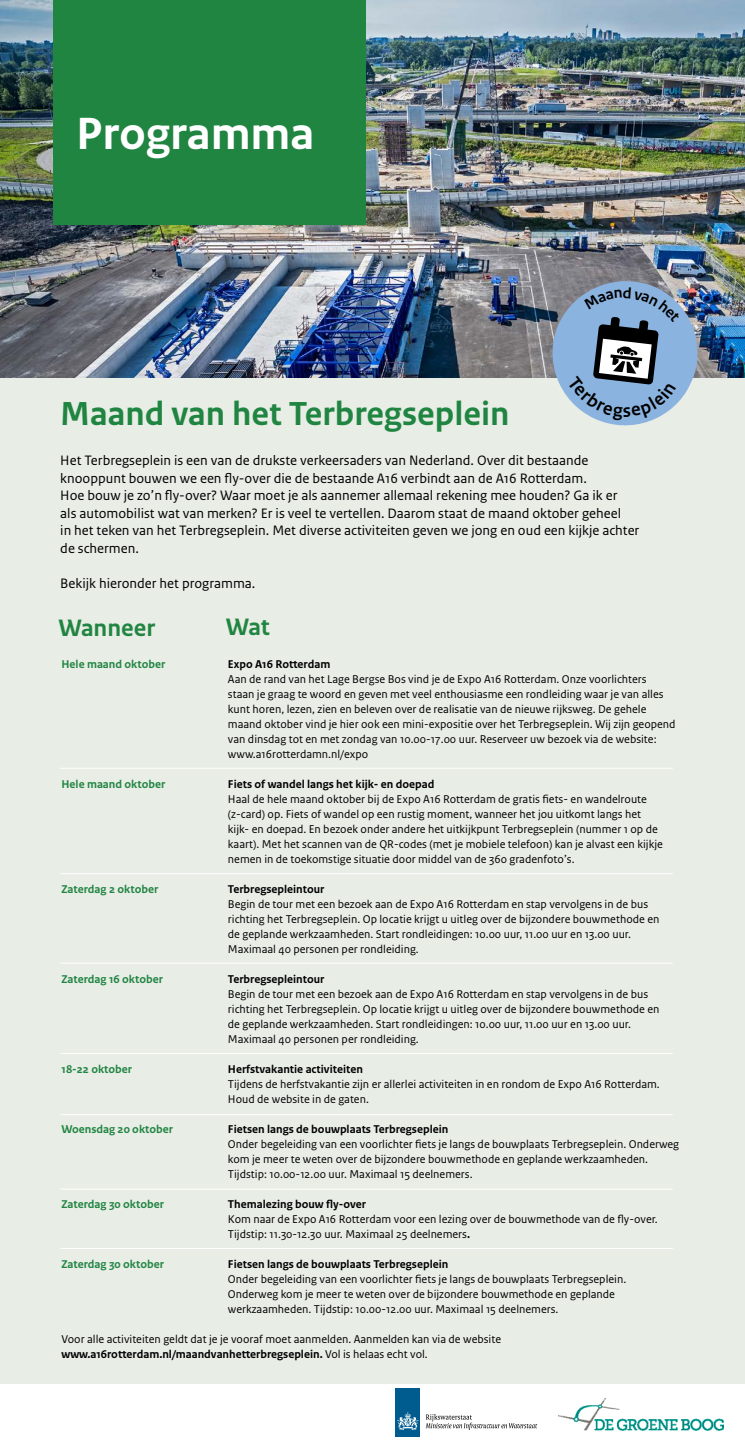
<style>
.page{position:relative;width:745px;height:1446px;background:#fff}
.page>*{position:absolute;margin:0;border:0;box-sizing:border-box;transform-origin:0 0}
._02_RO_Titel_Voorkan{font:700 47.5px "Rijksoverheid Sans Text";color:#fff}
._02_RO_Titel_Voorkan-2{font:700 35px "Rijksoverheid Sans Text";color:#218542}
._02_RO_Titel_Voorkan-3{font:700 25px "Rijksoverheid Sans Text";color:#218542}
._10_RO_Broodtekst{font:14.38px/17.5px "Rijksoverheid Sans Text";color:#000}
._10_RO_Broodtekst-2{font:11.88px/15px "Rijksoverheid Sans Text";color:#000}
._10_RO_Broodtekst-3{font:700 11.88px "Rijksoverheid Sans Text";color:#218542}
._10_RO_Broodtekst-4{font:700 11.88px "Rijksoverheid Sans Text";color:#000}
.s1{font-weight:700}
</style>
<div class="page">
<div style="left:0;top:370px;width:744px;height:1013px;background:#e8ede6"></div>
<img style="left:0;top:0;width:744px;height:377px">
<div style="left:53px;top:0;width:312px;height:225px;background:#218542"></div>
<hr style="left:60px;top:963px;width:612px;height:1px;background:#fff">
<hr style="left:60px;top:1053px;width:612px;height:1px;background:#fff">
<hr style="left:60px;top:1114px;width:612px;height:1px;background:#fff">
<hr style="left:60px;top:1189px;width:612px;height:1px;background:#fff">
<hr style="left:60px;top:1248px;width:612px;height:1px;background:#fff">
<hr style="left:60px;top:768px;width:612px;height:1px;background:#fff">
<hr style="left:60px;top:873px;width:612px;height:1px;background:#fff">
<div style="left:395px;top:1388px;width:25px;height:49px;background:#005b8e"></div>
<svg style="left:397px;top:1412px;width:21px;height:18px"></svg>
<svg style="left:425px;top:1414px;width:112px;height:16px"></svg>
<img style="left:558px;top:1398px;width:164px;height:32px">
<svg style="left:542px;top:281px;width:160px;height:145px"></svg>
<p class="_02_RO_Titel_Voorkan" style="left:76px;top:107px;width:239px">Programma</p>
<p class="_02_RO_Titel_Voorkan-2" style="left:60px;top:394px;width:450px">Maand van het Terbregseplein</p>
<p class="_10_RO_Broodtekst" style="left:60px;top:452px;width:580px">Het Terbregseplein is een van de drukste verkeersaders van Nederland. Over dit bestaande knooppunt bouwen we een fly-over die de bestaande A16 verbindt aan de A16 Rotterdam.<br>Hoe bouw je zo’n fly-over? Waar moet je als aannemer allemaal rekening mee houden? Ga ik er<br>als automobilist wat van merken? Er is veel te vertellen. Daarom staat de maand oktober geheel<br>in het teken van het Terbregseplein. Met diverse activiteiten geven we jong en oud een kijkje achter de schermen.</p>
<p class="_10_RO_Broodtekst" style="left:60px;top:574px;width:196px">Bekijk hieronder het programma.</p>
<p class="_02_RO_Titel_Voorkan-3" style="left:58px;top:614px;width:98px">Wanneer</p>
<p class="_02_RO_Titel_Voorkan-3" style="left:226px;top:612px;width:46px">Wat</p>
<p class="_10_RO_Broodtekst-3" style="left:61px;top:657px;width:105px">Hele maand oktober</p>
<p class="_10_RO_Broodtekst-2" style="left:228px;top:657px;width:449px"><span class="s1">Expo A16 Rotterdam<br></span>Aan de rand van het Lage Bergse Bos vind je de Expo A16 Rotterdam. Onze voorlichters staan je graag te woord en geven met veel enthousiasme een rondleiding waar je van alles kunt horen, lezen, zien en beleven over de realisatie van de nieuwe rijksweg. De gehele maand oktober vind je hier ook een mini-expositie over het Terbregseplein. Wij zijn geopend van dinsdag tot en met zondag van 10.00-17.00 uur. Reserveer uw bezoek via de website: www.a16rotterdamn.nl/expo</p>
<p class="_10_RO_Broodtekst-3" style="left:61px;top:777px;width:105px">Hele maand oktober</p>
<p class="_10_RO_Broodtekst-2" style="left:228px;top:777px;width:436px"><span class="s1">Fiets of wandel langs het kijk- en doepad<br></span>Haal de hele maand oktober bij de Expo A16 Rotterdam de gratis fiets- en wandelroute (z-card) op. Fiets of wandel op een rustig moment, wanneer het jou uitkomt langs het kijk- en doepad. En bezoek onder andere het uitkijkpunt Terbregseplein (nummer 1 op de kaart). Met het scannen van de QR-codes (met je mobiele telefoon) kan je alvast een kijkje nemen in de toekomstige situatie door middel van de 360 gradenfoto’s.</p>
<p class="_10_RO_Broodtekst-3" style="left:61px;top:882px;width:98px">Zaterdag 2 oktober</p>
<p class="_10_RO_Broodtekst-2" style="left:228px;top:882px;width:432px"><span class="s1">Terbregsepleintour<br></span>Begin de tour met een bezoek aan de Expo A16 Rotterdam en stap vervolgens in de bus richting het Terbregseplein. Op locatie krijgt u uitleg over de bijzondere bouwmethode en de geplande werkzaamheden. Start rondleidingen: 10.00 uur, 11.00 uur en 13.00 uur.<br>Maximaal 40 personen per rondleiding.</p>
<p class="_10_RO_Broodtekst-3" style="left:61px;top:972px;width:103px">Zaterdag 16 oktober</p>
<p class="_10_RO_Broodtekst-2" style="left:228px;top:972px;width:432px"><span class="s1">Terbregsepleintour<br></span>Begin de tour met een bezoek aan de Expo A16 Rotterdam en stap vervolgens in de bus richting het Terbregseplein. Op locatie krijgt u uitleg over de bijzondere bouwmethode en de geplande werkzaamheden. Start rondleidingen: 10.00 uur, 11.00 uur en 13.00 uur.<br>Maximaal 40 personen per rondleiding.</p>
<p class="_10_RO_Broodtekst-3" style="left:61px;top:1062px;width:72px">18-22 oktober</p>
<p class="_10_RO_Broodtekst-4" style="left:228px;top:1062px;width:136px">Herfstvakantie activiteiten</p>
<p class="_10_RO_Broodtekst-2" style="left:228px;top:1077px;width:433px">Tijdens de herfstvakantie zijn er allerlei activiteiten in en rondom de Expo A16 Rotterdam.<br>Houd de website in de gaten.</p>
<p class="_10_RO_Broodtekst-3" style="left:61px;top:1122px;width:113px">Woensdag 20 oktober</p>
<p class="_10_RO_Broodtekst-2" style="left:228px;top:1122px;width:452px"><span class="s1">Fietsen langs de bouwplaats Terbregseplein<br></span>Onder begeleiding van een voorlichter fiets je langs de bouwplaats Terbregseplein. Onderweg kom je meer te weten over de bijzondere bouwmethode en geplande werkzaamheden.<br>Tijdstip: 10.00-12.00 uur. Maximaal 15 deelnemers.</p>
<p class="_10_RO_Broodtekst-3" style="left:61px;top:1197px;width:104px">Zaterdag 30 oktober</p>
<p class="_10_RO_Broodtekst-2" style="left:228px;top:1197px;width:431px"><span class="s1">Themalezing bouw fly-over<br></span>Kom naar de Expo A16 Rotterdam voor een lezing over de bouwmethode van de fly-over.<br>Tijdstip: 11.30-12.30 uur. Maximaal 25 deelnemers<span class="s1">.</span></p>
<p class="_10_RO_Broodtekst-3" style="left:61px;top:1257px;width:104px">Zaterdag 30 oktober</p>
<p class="_10_RO_Broodtekst-2" style="left:228px;top:1257px;width:399px"><span class="s1">Fietsen langs de bouwplaats Terbregseplein<br></span>Onder begeleiding van een voorlichter fiets je langs de bouwplaats Terbregseplein.<br>Onderweg kom je meer te weten over de bijzondere bouwmethode en geplande werkzaamheden. Tijdstip: 10.00-12.00 uur. Maximaal 15 deelnemers.</p>
<p class="_10_RO_Broodtekst-2" style="left:61px;top:1332px;width:441px">Voor alle activiteiten geldt dat je je vooraf moet aanmelden. Aanmelden kan via de website <span class="s1">www.a16rotterdam.nl/maandvanhetterbregseplein.</span> Vol is helaas echt vol.</p>
</div>
